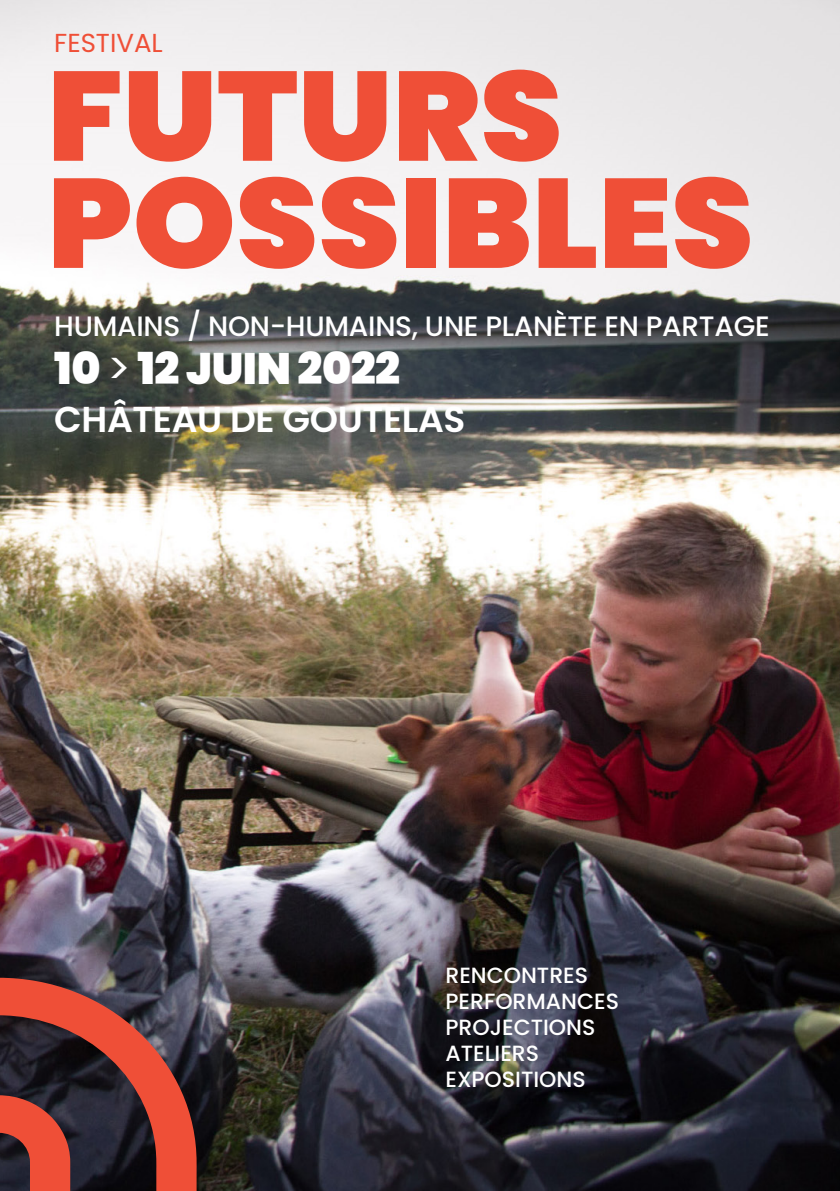
<style>
.page{position:relative;width:840px;height:1191px;background:#fff}
.page>*{position:absolute;margin:0;border:0;box-sizing:border-box;transform-origin:0 0}
.t1{font:900 126.6px "Poppins";color:#ef4f37;scale:1.04 1}
.t2{font:900 44px "Poppins";letter-spacing:-.01em;color:#fff}
.t3{font:600 36px "Poppins";letter-spacing:-.01em;color:#fff}
.t4{font:500 28px "Poppins";letter-spacing:-.01em;color:#fff}
.t5{font:26px "Poppins";color:#ef4f37}
.t6{font:500 22px "Poppins";color:#fff}
.s1{font-weight:400}
</style>
<div class="page">
<img style="left:0;top:0;width:839px;height:1191px">
<svg style="left:0;top:977px;width:196px;height:214px;background:#6a3534"></svg>
<svg style="left:0;top:1095px;width:70px;height:96px;background:#a03e33"></svg>
<p class="t5" style="left:54px;top:28px;width:110px">FESTIVAL</p>
<p class="t1" style="left:47px;top:43px;width:496px">FUTURS</p>
<p class="t1" style="left:47px;top:150px;width:680px">POSSIBLES</p>
<p class="t4" style="left:54px;top:310px;width:716px">HUMAINS / NON-HUMAINS, UNE PLANÈTE EN PARTAGE</p>
<p class="t2" style="left:54px;top:343px;width:347px">10 <span class="s1">&gt;</span> 12 JUIN 2022</p>
<p class="t3" style="left:54px;top:399px;width:412px">CHÂTEAU DE GOUTELAS</p>
<p class="t6" style="left:445px;top:962px;width:144px">RENCONTRES</p>
<p class="t6" style="left:445px;top:988px;width:175px">PERFORMANCES</p>
<p class="t6" style="left:445px;top:1014px;width:151px">PROJECTIONS</p>
<p class="t6" style="left:445px;top:1040px;width:95px">ATELIERS</p>
<p class="t6" style="left:445px;top:1066px;width:142px">EXPOSITIONS</p>
</div>
